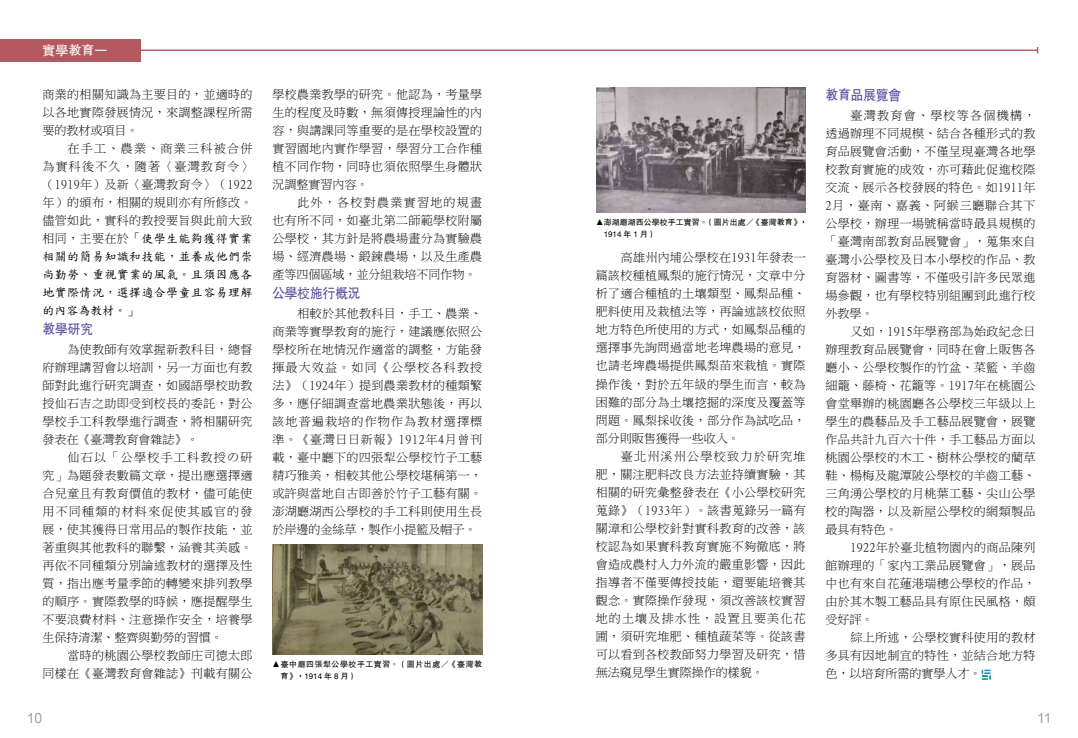
<style>
.page{position:relative;width:1078px;height:738px;background:#fff}
.page>*{position:absolute;margin:0;border:0;box-sizing:border-box;transform-origin:0 0}
.t1{font:14px "FZHTB B51 0";color:#584c9d;scale:.9 1}
.t2{font:14px "Arial";color:#9fa0a0}
.t3{font:13px "FZHTB B51 0";color:#fff}
.t4{font:12px/18px "Ming Li U";letter-spacing:.03em;color:#000;text-align:justify}
.t5{font:12px/18px "DF Kai Shu SB Estd BF";letter-spacing:.03em;color:#000}
.t6{font:8px/12px "FZHTB B51 0";letter-spacing:.06em;color:#000}
.t7{font:8px/12px "FZHTB B51 0";color:#000}
.s1{font-family:"Ming Li U"}
</style>
<div class="page">
<div style="left:0;top:39px;width:141px;height:22px;background:#b55960"></div>
<hr style="left:128px;top:49px;width:909px;height:2px;background:#b55960">
<svg style="left:981px;top:669px;width:9px;height:10px"></svg>
<img style="left:596px;top:88px;width:209px;height:125px">
<img style="left:272px;top:544px;width:210px;height:110px">
<p class="t3" style="left:43px;top:43px;width:66px">實學教育一</p>
<p class="t4" style="left:43px;top:85px;width:211px">商業的相關知識為主要目的，並適時的以各地實際發展情況，來調整課程所需要的教材或項目。</p>
<p class="t4" style="left:43px;top:139px;width:211px;text-indent:25px">在手工、農業、商業三科被合併為實科後不久，隨著〈臺灣教育令〉（1919年）及新〈臺灣教育令〉（1922年）的頒布，相關的規則亦有所修改。儘管如此，實科的教授要旨與此前大致</p>
<p class="t5" style="left:43px;top:229px;width:218px"><span class="s1">相同，主要在於</span>「使學生能夠獲得實業相關的簡易知識和技能，並養成他們崇尚勤勞、重視實業的風氣。且須因應各地實際情況，選擇適合學童且容易理解的內容為教材。」</p>
<p class="t1" style="left:43px;top:321px;width:58px">教學研究</p>
<p class="t4" style="left:43px;top:340px;width:211px;text-indent:25px">為使教師有效掌握新教科目，總督府辦理講習會以培訓，另一方面也有教師對此進行研究調查，如國語學校助教授仙石吉之助即受到校長的委託，對公學校手工科教學進行調查，將相關研究發表在《臺灣教育會雜誌》。</p>
<p class="t4" style="left:43px;top:448px;width:211px;text-indent:25px">仙石以「公學校手工科教授の研究」為題發表數篇文章，提出應選擇適合兒童且有教育價值的教材，儘可能使用不同種類的材料來促使其感官的發展，使其獲得日常用品的製作技能，並著重與其他教科的聯繫，涵養其美感。再依不同種類分別論述教材的選擇及性質，指出應考量季節的轉變來排列教學的順序。實際教學的時候，應提醒學生不要浪費材料、注意操作安全，培養學生保持清潔、整齊與勤勞的習慣。</p>
<p class="t4" style="left:43px;top:646px;width:211px;text-align:right">當時的桃園公學校教師庄司德太郎<br>同樣在《臺灣教育會雜誌》刊載有關公</p>
<p class="t4" style="left:272px;top:85px;width:211px">學校農業教學的研究。他認為，考量學生的程度及時數，無須傳授理論性的內容，與講課同等重要的是在學校設置的實習園地內實作學習，學習分工合作種植不同作物，同時也須依照學生身體狀況調整實習內容。</p>
<p class="t4" style="left:272px;top:193px;width:211px;text-indent:25px">此外，各校對農業實習地的規畫也有所不同，如臺北第二師範學校附屬公學校，其方針是將農場畫分為實驗農場、經濟農場、鍛鍊農場，以及生產農產等四個區域，並分組栽培不同作物。</p>
<p class="t1" style="left:272px;top:285px;width:100px">公學校施行概況</p>
<p class="t4" style="left:272px;top:304px;width:211px;text-indent:25px">相較於其他教科目，手工、農業、商業等實學教育的施行，建議應依照公學校所在地情況作適當的調整，方能發揮最大效益。如同《公學校各科教授法》（1924年）提到農業教材的種類繁多，應仔細調查當地農業狀態後，再以該地普遍栽培的作物作為教材選擇標準。《臺灣日日新報》1912年4月曾刊載，臺中廳下的四張犁公學校竹子工藝精巧雅美，相較其他公學校堪稱第一，或許與當地自古即善於竹子工藝有關。澎湖廳湖西公學校的手工科則使用生長於岸邊的金絲草，製作小提籃及帽子。</p>
<p class="t6" style="left:280px;top:657px;width:203px;text-indent:-8px">▲臺中廳四張犁公學校手工實習。（圖片出處／《臺灣教育》，1914 年 8 月）</p>
<p class="t7" style="left:603px;top:216px;width:205px;text-indent:-8px">▲澎湖廳湖西公學校手工實習。（圖片出處／《臺灣教育》，<br>1914 年 1 月）</p>
<p class="t4" style="left:595px;top:248px;width:211px;text-indent:25px">高雄州內埔公學校在1931年發表一篇該校種植鳳梨的施行情況，文章中分析了適合種植的土壤類型、鳳梨品種、肥料使用及栽植法等，再論述該校依照地方特色所使用的方式，如鳳梨品種的選擇事先詢問過當地老埤農場的意見，也請老埤農場提供鳳梨苗來栽植。實際操作後，對於五年級的學生而言，較為困難的部分為土壤挖掘的深度及覆蓋等問題。鳳梨採收後，部分作為試吃品，部分則販售獲得一些收入。</p>
<p class="t4" style="left:595px;top:446px;width:211px;text-indent:25px">臺北州溪州公學校致力於研究堆肥，關注肥料改良方法並持續實驗，其相關的研究彙整發表在《小公學校研究蒐錄》（1933年）。該書蒐錄另一篇有關漳和公學校針對實科教育的改善，該校認為如果實科教育實施不夠徹底，將會造成農村人力外流的嚴重影響，因此指導者不僅要傳授技能，還要能培養其觀念。實際操作發現，須改善該校實習地的土壤及排水性，設置且要美化花圃，須研究堆肥、種植蔬菜等。從該書可以看到各校教師努力學習及研究，惜無法窺見學生實際操作的樣貌。</p>
<p class="t1" style="left:825px;top:87px;width:86px">教育品展覽會</p>
<p class="t4" style="left:825px;top:106px;width:211px;text-indent:25px">臺灣教育會、學校等各個機構，透過辦理不同規模、結合各種形式的教育品展覽會活動，不僅呈現臺灣各地學校教育實施的成效，亦可藉此促進校際交流、展示各校發展的特色。如1911年2月，臺南、嘉義、阿緱三廳聯合其下公學校，辦理一場號稱當時最具規模的「臺灣南部教育品展覽會」，蒐集來自臺灣小公學校及日本小學校的作品、教育器材、圖書等，不僅吸引許多民眾進場參觀，也有學校特別組團到此進行校外教學。</p>
<p class="t4" style="left:825px;top:322px;width:211px;text-indent:25px">又如，1915年學務部為始政紀念日辦理教育品展覽會，同時在會上販售各廳小、公學校製作的竹盆、菜籃、羊齒細籠、藤椅、花籠等。1917年在桃園公會堂舉辦的桃園廳各公學校三年級以上學生的農藝品及手工藝品展覽會，展覽作品共計九百六十件，手工藝品方面以桃園公學校的木工、樹林公學校的藺草鞋、楊梅及龍潭陂公學校的羊齒工藝、三角湧公學校的月桃葉工藝、尖山公學校的陶器，以及新屋公學校的網類製品最具有特色。</p>
<p class="t4" style="left:825px;top:538px;width:211px;text-indent:25px">1922年於臺北植物園內的商品陳列館辦理的「家內工業品展覽會」，展品中也有來自花蓮港瑞穗公學校的作品，由於其木製工藝品具有原住民風格，頗受好評。</p>
<p class="t4" style="left:825px;top:628px;width:211px;text-indent:25px">綜上所述，公學校實科使用的教材多具有因地制宜的特性，並結合地方特色，以培育所需的實學人才。</p>
<p class="t2" style="left:27px;top:708px;width:17px">10</p>
<p class="t2" style="left:1036px;top:708px;width:16px">11</p>
</div>
